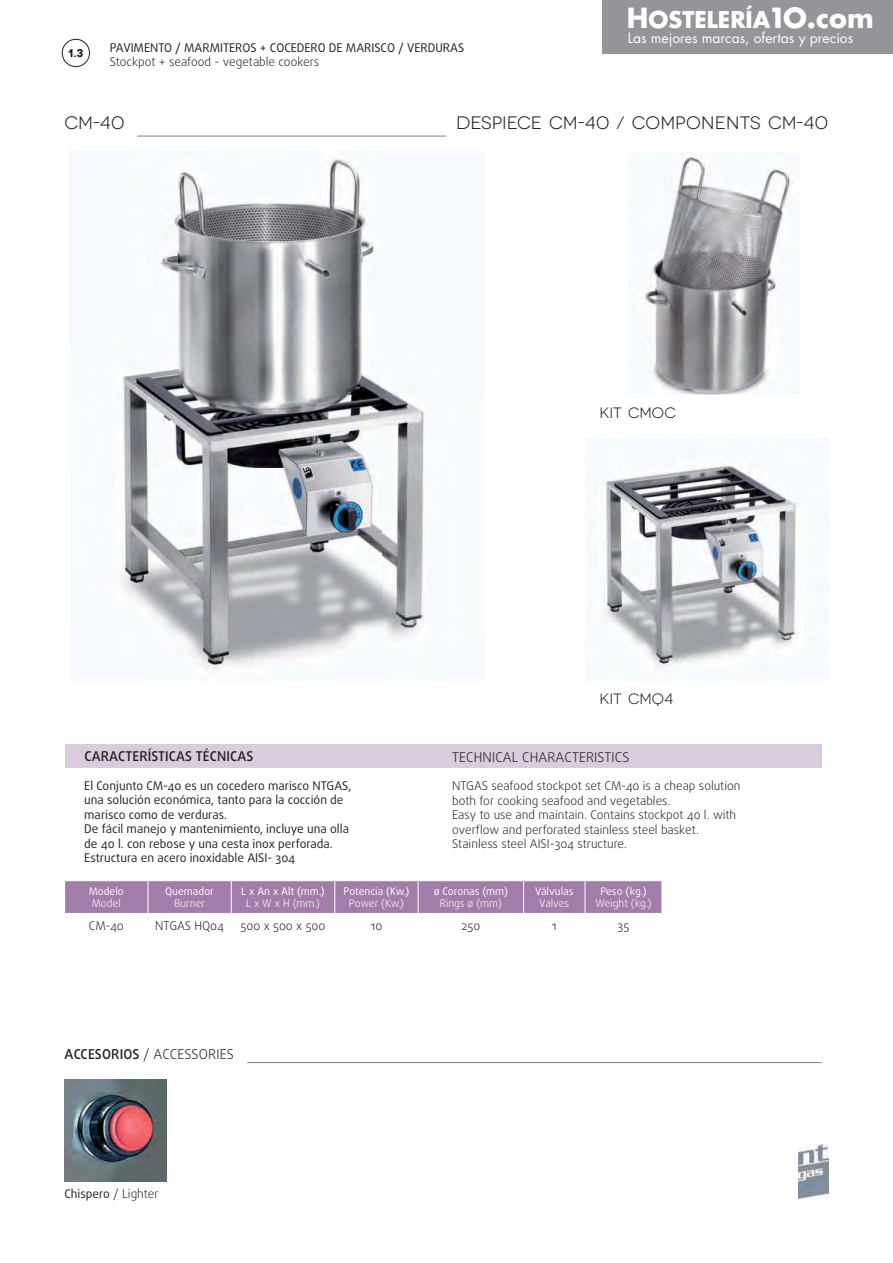
<style>
.page{position:relative;width:893px;height:1263px;background:#fff}
.page>*{position:absolute;margin:0;border:0;box-sizing:border-box;transform-origin:0 0}
.t1{font:700 22.5px "Futura Std";color:#fff}
.t2{font:18px "Novecentowide";color:#231f20}
.t3{font:15px "Novecentowide";color:#231f20}
.t4{font:13.8px "Futura Std";color:#fff}
.t5{font:300 13.65px "Daxline Pro";letter-spacing:.01em;color:#231f20}
.t6{font:300 13.5px "Daxline Pro";letter-spacing:.01em;color:#231f20}
.t7{font:500 13.5px "Daxline Pro";letter-spacing:.01em;color:#231f20}
.t8{font:12px/14.4px "Daxline Pro";color:#231f20}
.t9{font:300 12px/14.4px "Daxline Pro";color:#231f20}
.t10{font:700 11.25px "Novecentowide";color:#231f20}
.t11{font:10.5px "Daxline Pro";color:#fff}
.t12{font:300 10.5px "Daxline Pro";color:#fff}
.s1{font-size:27px}
.s2{font-weight:500}
.s3{font-weight:300}
</style>
<div class="page">
<img style="left:799px;top:1145px;width:29px;height:53px">
<div style="left:62px;top:39px;width:28px;height:28px;border:1px solid #231f20;border-radius:50%"></div>
<img style="left:108px;top:150px;width:335px;height:530px">
<img style="left:628px;top:153px;width:172px;height:241px">
<img style="left:586px;top:438px;width:242px;height:242px">
<hr style="left:137px;top:136px;width:309px;height:1px;background:#808285">
<div style="left:65px;top:744px;width:757px;height:24px;background:#d9ccdd"></div>
<div style="left:65px;top:881px;width:597px;height:32px;background:#a37da9"></div>
<hr style="left:148px;top:881px;width:1px;height:32px;background:#fff">
<hr style="left:231px;top:881px;width:1px;height:32px;background:#fff">
<hr style="left:335px;top:881px;width:1px;height:32px;background:#fff">
<hr style="left:418px;top:881px;width:1px;height:32px;background:#fff">
<hr style="left:523px;top:881px;width:1px;height:32px;background:#fff">
<hr style="left:585px;top:881px;width:1px;height:32px;background:#fff">
<img style="left:64px;top:1080px;width:102px;height:101px">
<hr style="left:247px;top:1062px;width:575px;height:1px;background:#808285">
<div style="left:602px;top:0;width:291px;height:54px;background:#939598"></div>
<p class="t10" style="left:68px;top:47px;width:17px">1.3</p>
<p class="t8" style="left:110px;top:41px;width:356px">PAVIMENTO / MARMITEROS + COCEDERO DE MARISCO / VERDURAS</p>
<p class="t9" style="left:110px;top:55px;width:211px">Stockpot + seafood - vegetable cookers</p>
<h1 class="t1" style="left:627px;top:7px;width:248px"><span class="s1">H</span>OSTELERÍA<span class="s1">1O.com</span></h1>
<p class="t4" style="left:628px;top:30px;width:227px">Las mejores marcas, ofertas y precios</p>
<h2 class="t2" style="left:64px;top:113px;width:62px">CM-40</h2>
<h2 class="t2" style="left:456px;top:113px;width:374px">DESPIECE CM-40 / COMPONENTS CM-40</h2>
<p class="t3" style="left:599px;top:404px;width:78px">KIT CMOC</p>
<p class="t3" style="left:599px;top:690px;width:76px">KIT CMQ4</p>
<p class="t7" style="left:84px;top:751px;width:171px">CARACTERÍSTICAS TÉCNICAS</p>
<p class="t8" style="left:84px;top:779px;width:269px">El Conjunto CM-40 es un cocedero marisco NTGAS, una solución económica, tanto para la cocción de marisco como de verduras.<br>De fácil manejo y mantenimiento, incluye una olla de 40 l. con rebose y una cesta inox perforada.<br>Estructura en acero inoxidable AISI- 304</p>
<p class="t6" style="left:452px;top:751px;width:179px">TECHNICAL CHARACTERISTICS</p>
<p class="t9" style="left:452px;top:780px;width:290px">NTGAS seafood stockpot set CM-40 is a cheap solution both for cooking seafood and vegetables.<br>Easy to use and maintain. Contains stockpot 40 l. with overflow and perforated stainless steel basket.<br>Stainless steel AISI-304 structure.</p>
<p class="t11" style="left:89px;top:887px;width:37px">Modelo</p>
<p class="t12" style="left:92px;top:899px;width:30px">Model</p>
<p class="t11" style="left:165px;top:887px;width:50px">Quemador</p>
<p class="t12" style="left:174px;top:899px;width:32px">Burner</p>
<p class="t11" style="left:241px;top:887px;width:85px">L x An x Alt (mm.)</p>
<p class="t12" style="left:246px;top:899px;width:75px">L x W x H (mm.)</p>
<p class="t11" style="left:344px;top:887px;width:67px">Potencia (Kw.)</p>
<p class="t12" style="left:349px;top:899px;width:57px">Power (Kw.)</p>
<p class="t11" style="left:434px;top:887px;width:76px">ø Coronas (mm)</p>
<p class="t12" style="left:440px;top:899px;width:64px">Rings ø (mm)</p>
<p class="t11" style="left:535px;top:887px;width:40px">Válvulas</p>
<p class="t12" style="left:539px;top:899px;width:31px">Valves</p>
<p class="t11" style="left:600px;top:887px;width:48px">Peso (kg.)</p>
<p class="t12" style="left:595px;top:899px;width:58px">Weight (kg.)</p>
<p class="t9" style="left:89px;top:920px;width:37px">CM-40</p>
<p class="t9" style="left:155px;top:920px;width:70px">NTGAS HQ04</p>
<p class="t9" style="left:241px;top:920px;width:86px">500 x 500 x 500</p>
<p class="t9" style="left:370px;top:920px;width:13px">10</p>
<p class="t9" style="left:461px;top:920px;width:20px">250</p>
<p class="t9" style="left:552px;top:920px;width:6px">1</p>
<p class="t9" style="left:618px;top:920px;width:13px">35</p>
<p class="t5" style="left:65px;top:1049px;width:171px"><span class="s2">ACCESORIOS</span> / ACCESSORIES</p>
<p class="t8" style="left:64px;top:1187px;width:96px">Chispero <span class="s3">/ Lighter</span></p>
</div>
